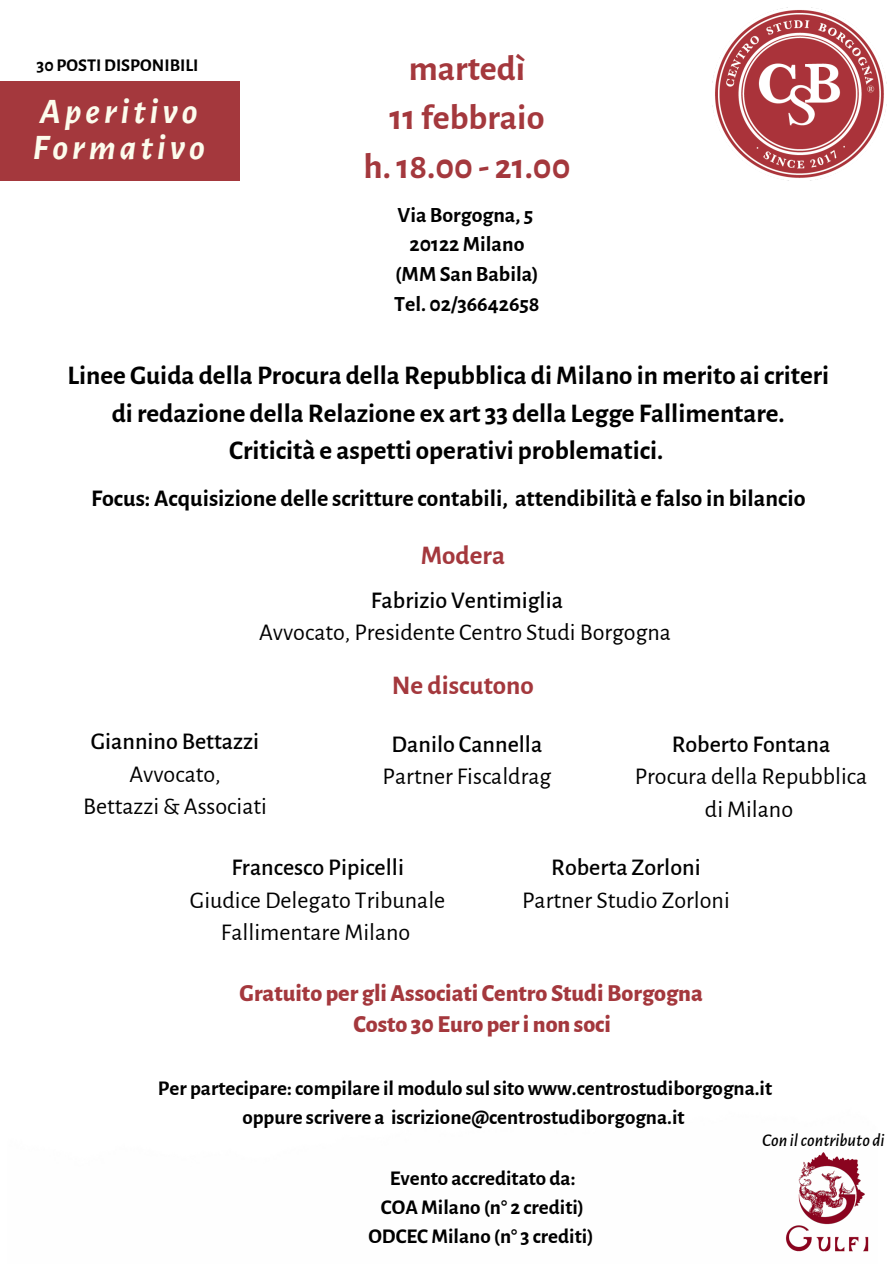
<style>
.page{position:relative;width:894px;height:1264px;background:#fff}
.page>*{position:absolute;margin:0;border:0;box-sizing:border-box;transform-origin:0 0}
.t1{font:700 36px/49.1px "Alegreya Sans";color:#a4383d;text-align:center}
.t2{font:italic 700 36px/36.2px "Alegreya Sans";letter-spacing:.11em;color:#fcfced}
.t3{font:700 27px/37.2px "Alegreya Sans";color:#000;text-align:center}
.t4{font:700 27px "Alegreya Sans";color:#a4383d}
.t5{font:24px/32.7px "Alegreya Sans";color:#000;text-align:center}
.t6{font:500 24px "Alegreya Sans";color:#000}
.t7{font:700 24px "Alegreya Sans";color:#000}
.t8{font:800 24px/31.5px "Alegreya Sans";color:#a4383d}
.t9{font:700 21.75px/29.5px "Alegreya Sans";color:#000;text-align:center}
.t10{font:700 21px/29.1px "Alegreya Sans";color:#000;text-align:center}
.t11{font:700 18px "Alegreya Sans";color:#000}
.t12{font:italic 500 18px "Alegreya Sans";color:#000}
</style>
<div class="page">
<div style="left:0;top:81px;width:240px;height:99px;background:#a4383d"></div>
<img style="left:712px;top:7px;width:173px;height:174px">
<img style="left:786px;top:1152px;width:83px;height:100px">
<p class="t11" style="left:37px;top:55px;width:163px">30 POSTIDISPONIBILI</p>
<h1 class="t1" style="left:363px;top:44px;width:208px">martedì<br>11febbraio h.18.00 - 21.00</h1>
<p class="t9" style="left:394px;top:200px;width:147px">Via Borgogna, 5<br>20122Milano (MMSan Babila)<br>Tel. 02/36642658</p>
<h1 class="t2" style="left:33px;top:94px;width:174px">Aperitivo<br>Formativo</h1>
<p class="t3" style="left:67px;top:358px;width:763px">Linee Guida della Procura della Repubblica diMilano in merito aicriteri diredazione della Relazione ex art 33 della Legge Fallimentare.<br>Criticità e aspetti operativi problematici.</p>
<p class="t7" style="left:91px;top:484px;width:715px">Focus: Acquisizione delle scritture contabili, attendibilità e falso in bilancio</p>
<p class="t4" style="left:420px;top:540px;width:86px">Modera</p>
<p class="t6" style="left:371px;top:586px;width:193px">Fabrizio Ventimiglia</p>
<p class="t5" style="left:259px;top:616px;width:413px">Avvocato, Presidente Centro Studi Borgogna</p>
<p class="t4" style="left:392px;top:669px;width:143px">Ne discutono</p>
<p class="t6" style="left:91px;top:727px;width:170px">Giannino Bettazzi</p>
<p class="t5" style="left:83px;top:758px;width:185px">Avvocato,<br>Bettazzi &amp; Associati</p>
<p class="t6" style="left:391px;top:730px;width:152px">Danilo Cannella</p>
<p class="t5" style="left:382px;top:760px;width:170px">Partner Fiscaldrag</p>
<p class="t6" style="left:671px;top:730px;width:160px">Roberto Fontana</p>
<p class="t5" style="left:634px;top:760px;width:234px">Procura della Repubblica di Milano</p>
<p class="t6" style="left:231px;top:853px;width:174px">Francesco Pipicelli</p>
<p class="t5" style="left:190px;top:884px;width:257px">Giudice Delegato Tribunale<br>Fallimentare Milano</p>
<p class="t6" style="left:551px;top:853px;width:151px">Roberta Zorloni</p>
<p class="t5" style="left:522px;top:884px;width:209px">Partner Studio Zorloni</p>
<p class="t8" style="left:353px;top:977px;width:351px;text-indent:-114px">Gratuito per gliAssociati Centro StudiBorgogna<br>Costo 30 Euro peri non soci</p>
<p class="t10" style="left:158px;top:1073px;width:615px">Per partecipare:compilare il modulo sulsitowww.centrostudiborgogna.it oppure scrivere a iscrizione@centrostudiborgogna.it</p>
<p class="t10" style="left:368px;top:1163px;width:227px">Evento accreditato da:<br>COAMilano (n° 2 crediti)<br>ODCECMilano (n° 3 crediti)</p>
<p class="t12" style="left:761px;top:1129px;width:124px">Con ilcontributo di</p>
</div>
